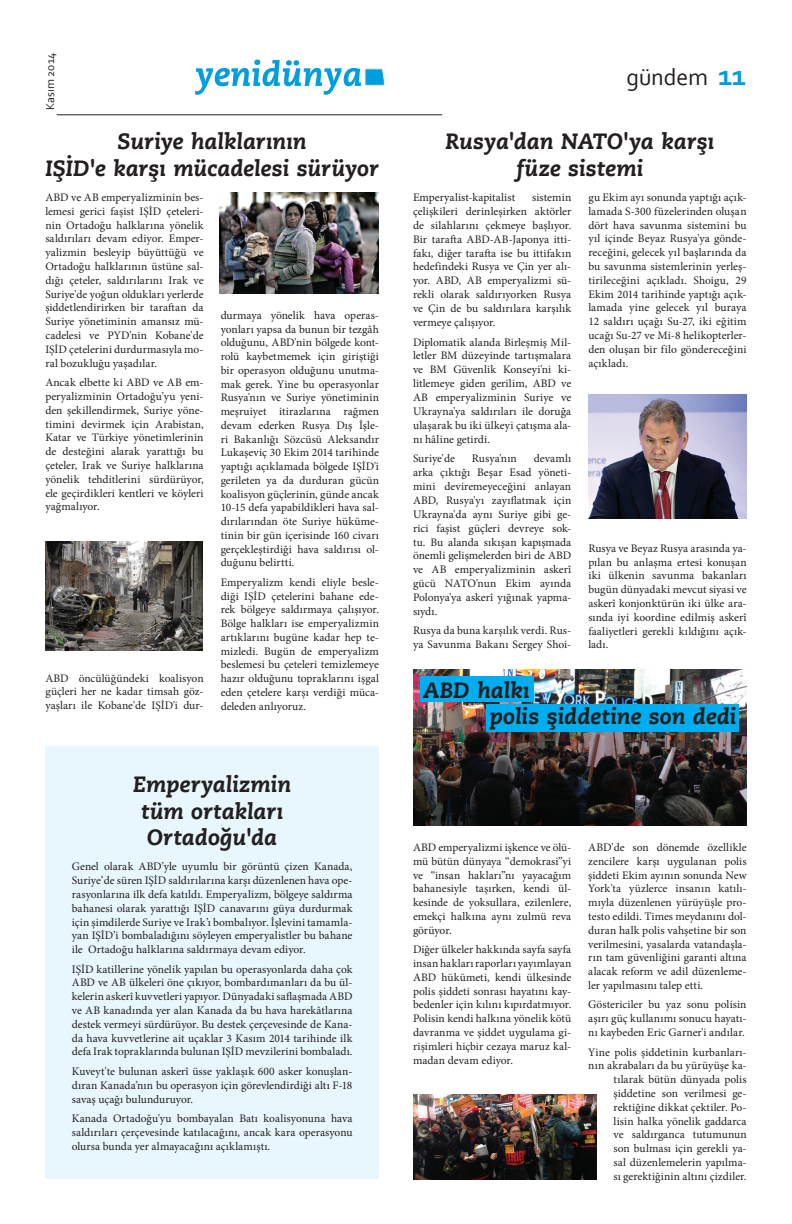
<style>
.page{position:relative;width:792px;height:1224px;background:#fff}
.page>*{position:absolute;margin:0;border:0;box-sizing:border-box;transform-origin:0 0}
.t1{font:700 30px "Corbel";color:#009ddf}
.t2{font:24px "Corbel";letter-spacing:-.01em;color:#231f20}
.t3{font:italic 800 22px/26.4px "Caecilia LT Std";color:#231f20;text-align:center}
.t4{font:12px "Corbel";color:#231f20}
.t5{font:11.5px/13.8px "Minion Pro";letter-spacing:.005em;color:#231f20;text-align:justify}
</style>
<div class="page">
<div style="left:45px;top:746px;width:334px;height:433px;background:#e8f6fd"></div>
<hr style="left:57px;top:115px;width:385px;height:1px;background:#231f20">
<svg style="left:195px;top:60px;width:190px;height:35px"></svg>
<img style="left:220px;top:193px;width:159px;height:100px">
<img style="left:45px;top:541px;width:158px;height:110px">
<img style="left:413px;top:1095px;width:184px;height:85px">
<img style="left:413px;top:670px;width:334px;height:156px">
<img style="left:589px;top:394px;width:158px;height:124px">
<div style="left:486px;top:704px;width:253px;height:28px;background:#00aeef"></div>
<div style="left:420px;top:676px;width:113px;height:26px;background:#00aeef"></div>
<p class="t4" style="left:43px;top:110px;width:59px;rotate:-90deg">Kasım 2014</p>
<h3 class="t3" style="left:45px;top:128px;width:335px">Suriye halklarının<br>IŞİD'e karşı mücadelesi sürüyor</h3>
<p class="t5" style="left:45px;top:191px;width:160px">ABD ve AB emperyalizminin bes&shy;lemesi gerici faşist IŞİD çeteleri&shy;nin Ortadoğu halklarına yönelik saldırıları devam ediyor. Emper&shy;yalizmin besleyip büyüttüğü ve Ortadoğu halklarının üstüne sal&shy;dığı çeteler, saldırılarını Irak ve Suriye'de yoğun oldukları yerlerde şiddetlendirirken bir taraftan da Suriye yönetiminin amansız mü&shy;cadelesi ve PYD'nin Kobane'de IŞİD çetelerini durdurmasıyla mo&shy;ral bozukluğu yaşadılar.</p>
<p class="t5" style="left:45px;top:376px;width:160px">Ancak elbette ki ABD ve AB em&shy;peryalizminin Ortadoğu’yu yeni&shy;den şekillendirmek, Suriye yöne&shy;timini devirmek için Arabistan, Katar ve Türkiye yönetimlerinin de desteğini alarak yarattığı bu çeteler, Irak ve Suriye halklarına yönelik tehditlerini sürdürüyor, ele geçirdikleri kentleri ve köyleri yağmalıyor.</p>
<p class="t5" style="left:45px;top:671px;width:160px">ABD öncülüğündeki koalisyon güçleri her ne kadar timsah göz&shy;yaşları ile Kobane'de IŞİD'i dur-</p>
<p class="t5" style="left:221px;top:308px;width:160px">durmaya yönelik hava operas&shy;yonları yapsa da bunun bir tezgâh olduğunu, ABD'nin bölgede kont&shy;rolü kaybetmemek için giriştiği bir operasyon olduğunu unutma&shy;mak gerek. Yine bu operasyonlar Rusya'nın ve Suriye yönetiminin meşruiyet itirazlarına rağmen devam ederken Rusya Dış İşle&shy;ri Bakanlığı Sözcüsü Aleksandır Lukaşeviç 30 Ekim 2014 tarihinde yaptığı açıklamada bölgede IŞİD'i gerileten ya da durduran gücün koalisyon güçlerinin, günde ancak 10-15 defa yapabildikleri hava sal&shy;dırılarından öte Suriye hüküme&shy;tinin bir gün içerisinde 160 civarı gerçekleştirdiği hava saldırısı ol&shy;duğunu belirtti.</p>
<p class="t5" style="left:221px;top:575px;width:160px">Emperyalizm kendi eliyle besle&shy;diği IŞİD çetelerini bahane ede&shy;rek bölgeye saldırmaya çalışıyor.<br>Bölge halkları ise emperyalizmin artıklarını bugüne kadar hep te&shy;mizledi. Bugün de emperyalizm beslemesi bu çeteleri temizlemeye hazır olduğunu topraklarını işgal eden çetelere karşı verdiği müca&shy;deleden anlıyoruz.</p>
<h3 class="t3" style="left:133px;top:771px;width:160px">Emperyalizmin tüm ortakları<br>Ortadoğu'da</h3>
<p class="t5" style="left:72px;top:860px;width:282px">Genel olarak ABD’yle uyumlu bir görüntü çizen Kanada, Suriye’de süren IŞİD saldırılarına karşı düzenlenen hava ope&shy;rasyonlarına ilk defa katıldı. Emperyalizm, bölgeye saldırma bahanesi olarak yarattığı IŞİD canavarını güya durdurmak için şimdilerde Suriye ve Irak’ı bombalıyor. İşlevini tamamla&shy;yan IŞİD’i bombaladığını söyleyen emperyalistler bu bahane ile Ortadoğu halklarına saldırmaya devam ediyor.</p>
<p class="t5" style="left:72px;top:962px;width:282px">IŞİD katillerine yönelik yapılan bu operasyonlarda daha çok ABD ve AB ülkeleri öne çıkıyor, bombardımanları da bu ül&shy;kelerin askerî kuvvetleri yapıyor. Dünyadaki saflaşmada ABD ve AB kanadında yer alan Kanada da bu hava harekâtlarına destek vermeyi sürdürüyor. Bu destek çerçevesinde de Kana&shy;da hava kuvvetlerine ait uçaklar 3 Kasım 2014 tarihinde ilk defa Irak topraklarında bulunan IŞİD mevzilerini bombaladı.</p>
<p class="t5" style="left:72px;top:1064px;width:282px">Kuveyt'te bulunan askerî üsse yaklaşık 600 asker konuşlan&shy;dıran Kanada’nın bu operasyon için görevlendirdiği altı F-18 savaş uçağı bulunduruyor.</p>
<p class="t5" style="left:72px;top:1111px;width:282px">Kanada Ortadoğu'yu bombayalan Batı koalisyonuna hava saldırıları çerçevesinde katılacağını, ancak kara operasyonu olursa bunda yer almayacağını açıklamıştı.</p>
<h2 class="t2" style="left:626px;top:62px;width:83px">gündem</h2>
<h1 class="t1" style="left:718px;top:56px;width:30px">11</h1>
<h3 class="t3" style="left:445px;top:128px;width:270px">Rusya'dan NATO'ya karşı füze sistemi</h3>
<p class="t5" style="left:413px;top:191px;width:104px">Emperyalist-kapitalist</p>
<p class="t5" style="left:413px;top:190px;width:160px;text-indent:119px">sistemin çelişkileri derinleşirken aktörler de silahlarını çekmeye başlıyor.<br>Bir tarafta ABD-AB-Japonya itti&shy;fakı, diğer tarafta ise bu ittifakın hedefindeki Rusya ve Çin yer alı&shy;yor. ABD, AB emperyalizmi sü&shy;rekli olarak saldırıyorken Rusya ve Çin de bu saldırılara karşılık vermeye çalışıyor.</p>
<p class="t5" style="left:413px;top:335px;width:160px">Diplomatik alanda Birleşmiş Mil&shy;letler BM düzeyinde tartışmalara ve BM Güvenlik Konseyi'ni ki&shy;litlemeye giden gerilim, ABD ve AB emperyalizminin Suriye ve Ukrayna'ya saldırıları ile doruğa ulaşarak bu iki ülkeyi çatışma ala&shy;nı hâline getirdi.</p>
<p class="t5" style="left:413px;top:452px;width:44px">Suriye'de</p>
<p class="t5" style="left:472px;top:452px;width:46px">Rusya'nın</p>
<p class="t5" style="left:413px;top:452px;width:160px;text-indent:121px">devamlı arka çıktığı Beşar Esad yöneti&shy;mini deviremeyeceğini anlayan ABD, Rusya'yı zayıflatmak için Ukrayna'da aynı Suriye gibi ge&shy;rici faşist güçleri devreye sok&shy;tu. Bu alanda sıkışan kapışmada önemli gelişmelerden biri de ABD ve AB emperyalizminin askerî gücü NATO'nun Ekim ayında Polonya'ya askerî yığınak yapma&shy;sıydı.</p>
<p class="t5" style="left:413px;top:624px;width:160px">Rusya da buna karşılık verdi. Rus&shy;ya Savunma Bakanı Sergey Shoi-</p>
<h3 class="t3" style="left:423px;top:677px;width:108px">ABD halkı</h3>
<p class="t5" style="left:588px;top:191px;width:160px">gu Ekim ayı sonunda yaptığı açık&shy;lamada S-300 füzelerinden oluşan dört hava savunma sistemini bu yıl içinde Beyaz Rusya'ya gönde&shy;receğini, gelecek yıl başlarında da bu savunma sistemlerinin yerleş&shy;tirileceğini açıkladı. Shoigu, 29<br>Ekim 2014 tarihinde yaptığı açık&shy;lamada yine gelecek yıl buraya 12 saldırı uçağı Su-27, iki eğitim ucağı Su-27 ve Mi-8 helikopterler&shy;den oluşan bir filo göndereceğini açıkladı.</p>
<p class="t5" style="left:588px;top:541px;width:160px">Rusya ve Beyaz Rusya arasında ya&shy;pılan bu anlaşma ertesi konuşan iki ülkenin savunma bakanları bugün dünyadaki mevcut siyasi ve askerî konjonktürün iki ülke ara&shy;sında iyi koordine edilmiş askerî faaliyetleri gerekli kıldığını açık&shy;ladı.</p>
<h3 class="t3" style="left:490px;top:703px;width:248px">polis şiddetine son dedi</h3>
<p class="t5" style="left:413px;top:840px;width:160px">ABD emperyalizmi işkence ve ölü&shy;mü bütün dünyaya “demokrasi”yi ve “insan hakları”nı yayacağım bahanesiyle taşırken, kendi ül&shy;kesinde de yoksullara, ezilenlere, emekçi halkına aynı zulmü reva görüyor.</p>
<p class="t5" style="left:413px;top:943px;width:160px">Diğer ülkeler hakkında sayfa sayfa insan hakları raporları yayımlayan ABD hükümeti, kendi ülkesinde polis şiddeti sonrası hayatını kay&shy;bedenler için kılını kıpırdatmıyor.<br>Polisin kendi halkına yönelik kötü davranma ve şiddet uygulama gi&shy;rişimleri hiçbir cezaya maruz kal&shy;madan devam ediyor.</p>
<p class="t5" style="left:588px;top:840px;width:160px">ABD'de son dönemde özellikle zencilere karşı uygulanan polis şiddeti Ekim ayının sonunda New York'ta yüzlerce insanın katılı&shy;mıyla düzenlenen yürüyüşle pro&shy;testo edildi. Times meydanını dol&shy;duran halk polis vahşetine bir son verilmesini, yasalarda vatandaşla&shy;rın tam güvenliğini garanti altına alacak reform ve adil düzenleme&shy;ler yapılmasını talep etti.</p>
<p class="t5" style="left:588px;top:998px;width:160px">Göstericiler bu yaz sonu polisin aşırı güç kullanımı sonucu hayatı&shy;nı kaybeden Eric Garner'i andılar.</p>
<p class="t5" style="left:588px;top:1045px;width:160px;text-align:right">Yine polis şiddetinin kurbanları&shy;nın akrabaları da bu yürüyüşe ka&shy;tılarak bütün dünyada polis şiddetine son verilmesi ge&shy;rektiğine dikkat çektiler. Po-<br>lisin halka yönelik gaddarca<br>ve saldırganca tutumunun<br>son bulması için gerekli ya-<br>sal düzenlemelerin yapılma-<br>sı gerektiğinin altını çizdiler.</p>
</div>
